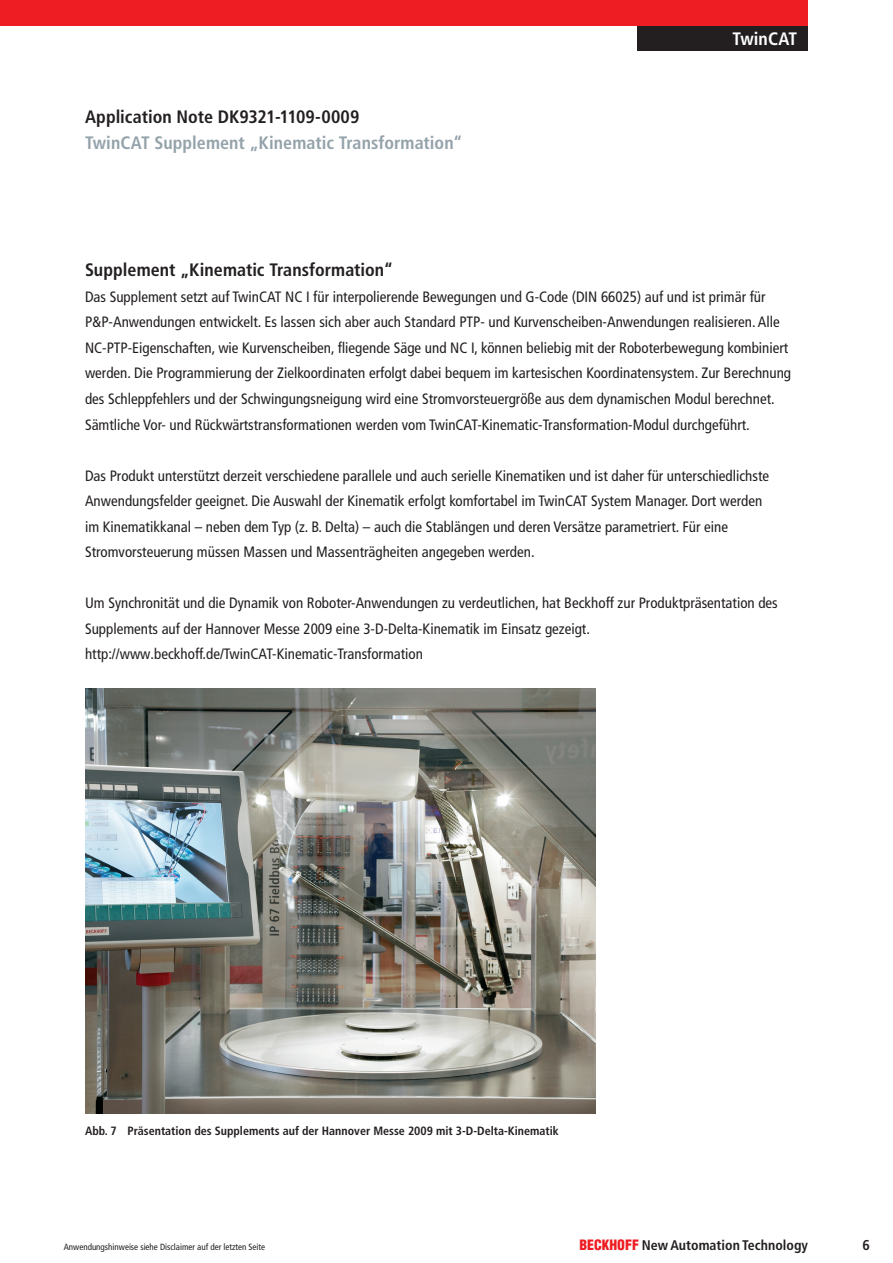
<style>
.page{position:relative;width:893px;height:1263px;background:#fff}
.page>*{position:absolute;margin:0;border:0;box-sizing:border-box;transform-origin:0 0}
.Headline_3{font:700 condensed 18px "Frutiger LT Pro";color:#231f20}
.Headline_3_grey{font:700 condensed 18px "Frutiger LT Pro";letter-spacing:.005em;color:#94a2aa}
.Page_name_right{font:700 condensed 18px "Frutiger LT Pro";letter-spacing:.005em;color:#fff}
.Copy_text_without_in{font:condensed 15px/25.5px "Frutiger LT Pro";color:#231f20}
.t1{font:700 condensed 13.95px "Frutiger LT Pro";letter-spacing:.005em;color:#231f20}
.t2{font:700 condensed 12px "Frutiger LT Pro";color:#231f20}
.t3{font:condensed 9px "Frutiger LT Pro";color:#231f20}
.s1{font-family:"Helvetica";font-weight:900;color:#ee1d23}
</style>
<div class="page">
<div style="left:638px;top:26px;width:170px;height:25px;background:#231f20"></div>
<img style="left:85px;top:688px;width:510px;height:425px">
<div style="left:0;top:0;width:808px;height:26px;background:#ee1d23"></div>
<p class="Headline_3" style="left:85px;top:106px;width:276px">Application Note DK9321-1109-0009</p>
<p class="Headline_3_grey" style="left:85px;top:132px;width:379px">TwinCAT Supplement „Kinematic Transformation“</p>
<p class="Page_name_right" style="left:733px;top:28px;width:66px">TwinCAT</p>
<p class="Headline_3" style="left:85px;top:259px;width:310px">Supplement „Kinematic Transformation“</p>
<p class="Copy_text_without_in" style="left:85px;top:284px;width:708px">Das Supplement setzt auf TwinCAT NC I für interpolierende Bewegungen und G-Code (DIN 66025) auf und ist primär für P&amp;P-Anwendungen entwickelt. Es lassen sich aber auch Standard PTP- und Kurvenscheiben-Anwendungen realisieren. Alle NC-PTP-Eigenschaften, wie Kurvenscheiben, fliegende Säge und NC I, können beliebig mit der Roboterbewegung kombiniert werden. Die Programmierung der Zielkoordinaten erfolgt dabei bequem im kartesischen Koordinatensystem. Zur Berechnung des Schleppfehlers und der Schwingungsneigung wird eine Stromvorsteuergröße aus dem dynamischen Modul berechnet.<br>Sämtliche Vor- und Rückwärtstransformationen werden vom TwinCAT-Kinematic-Transformation-Modul durchgeführt.</p>
<p class="Copy_text_without_in" style="left:85px;top:463px;width:686px">Das Produkt unterstützt derzeit verschiedene parallele und auch serielle Kinematiken und ist daher für unterschiedlichste Anwendungsfelder geeignet. Die Auswahl der Kinematik erfolgt komfortabel im TwinCAT System Manager. Dort werden im Kinematikkanal – neben dem Typ (z. B. Delta) – auch die Stablängen und deren Versätze parametriert. Für eine Stromvorsteuerung müssen Massen und Massenträgheiten angegeben werden.</p>
<p class="Copy_text_without_in" style="left:85px;top:590px;width:694px">Um Synchronität und die Dynamik von Roboter-Anwendungen zu verdeutlichen, hat Beckhoff zur Produktpräsentation des<br>Supplements auf der Hannover Messe 2009 eine 3-D-Delta-Kinematik im Einsatz gezeigt.</p>
<p class="Copy_text_without_in" style="left:85px;top:641px;width:339px">http://www.beckhoff.de/TwinCAT-Kinematic-Transformation</p>
<p class="t2" style="left:85px;top:1124px;width:475px">Abb. 7 Präsentation des Supplements auf der Hannover Messe 2009 mit 3-D-Delta-Kinematik</p>
<p class="t3" style="left:64px;top:1242px;width:203px">Anwendungshinweise siehe Disclaimer auf der letzten Seite</p>
<p class="t1" style="left:579px;top:1237px;width:230px"><span class="s1">BECKHOFF</span> New Automation Technology</p>
</div>
